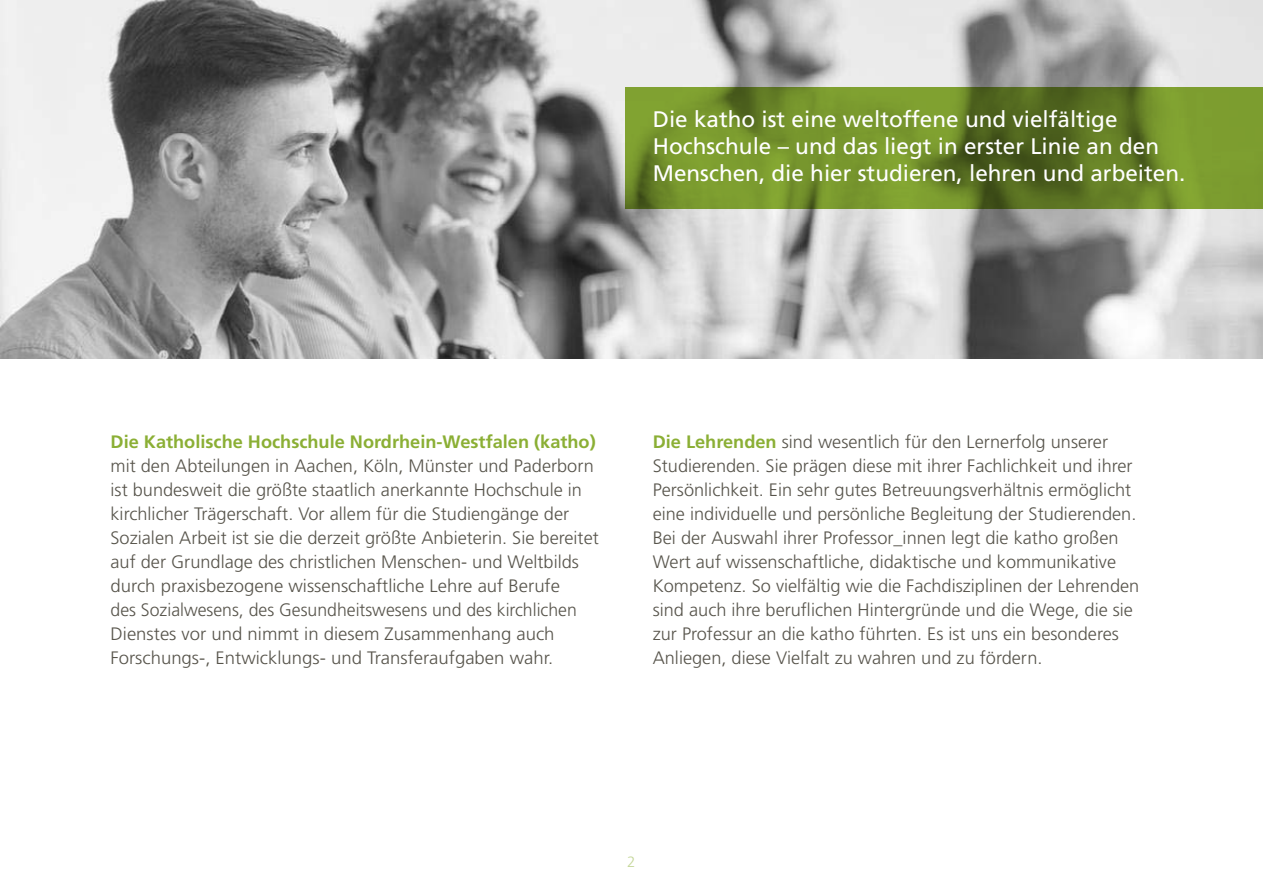
<style>
.page{position:relative;width:1263px;height:893px;background:#fff}
.page>*{position:absolute;margin:0;border:0;box-sizing:border-box;transform-origin:0 0}
.t1{font:22.5px/27px "Frutiger LT Std";color:#fff}
.t2{font:300 18px/24px "Frutiger LT Std";color:#57544b}
.t3{font:700 18px "Frutiger LT Std";color:#8baf35}
.t4{font:300 15px "Frutiger LT Std";color:#c5d79a}
.s1{font-weight:700;color:#8baf35}
</style>
<div class="page">
<img style="left:0;top:0;width:1263px;height:358px">
<svg style="left:625px;top:87px;width:638px;height:121px;background:#6d8929"></svg>
<p class="t1" style="left:653px;top:106px;width:534px">Die katho ist eine weltoffene und vielfältige<br>Hochschule – und das liegt in erster Linie an den<br>Menschen, die hier studieren, lehren und arbeiten.</p>
<p class="t3" style="left:111px;top:431px;width:487px">Die Katholische Hochschule Nordrhein-Westfalen (katho)</p>
<p class="t2" style="left:111px;top:454px;width:490px">mit den Abteilungen in Aachen, Köln, Münster und Paderborn ist bundesweit die größte staatlich anerkannte Hochschule in kirchlicher Trägerschaft. Vor allem für die Studiengänge der Sozialen Arbeit ist sie die derzeit größte Anbieterin. Sie bereitet auf der Grundlage des christlichen Menschen- und Weltbilds durch praxisbezogene wissenschaftliche Lehre auf Berufe<br>des Sozialwesens, des Gesundheitswesens und des kirchlichen Dienstes vor und nimmt in diesem Zusammenhang auch Forschungs-, Entwicklungs- und Transferaufgaben wahr.</p>
<p class="t2" style="left:653px;top:430px;width:488px"><span class="s1">Die Lehrenden</span> sind wesentlich für den Lernerfolg unserer Studierenden. Sie prägen diese mit ihrer Fachlichkeit und ihrer Persönlichkeit. Ein sehr gutes Betreuungsverhältnis ermöglicht eine individuelle und persönliche Begleitung der Studierenden.<br>Bei der Auswahl ihrer Professor_innen legt die katho großen Wert auf wissenschaftliche, didaktische und kommunikative Kompetenz. So vielfältig wie die Fachdisziplinen der Lehrenden sind auch ihre beruflichen Hintergründe und die Wege, die sie zur Professur an die katho führten. Es ist uns ein besonderes Anliegen, diese Vielfalt zu wahren und zu fördern.</p>
<p class="t4" style="left:627px;top:853px;width:10px">2</p>
</div>
